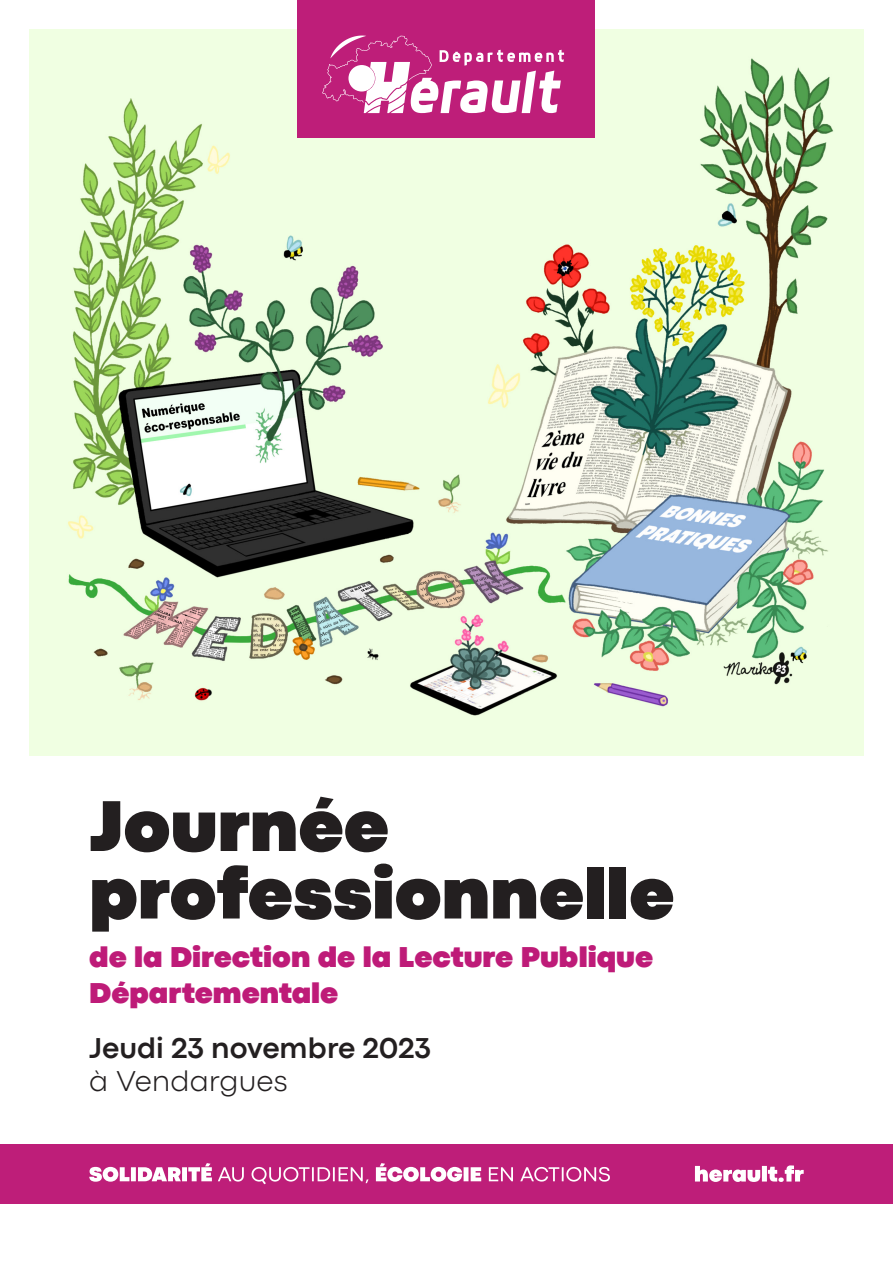
<style>
.page{position:relative;width:893px;height:1263px;background:#fff}
.page>*{position:absolute;margin:0;border:0;box-sizing:border-box;transform-origin:0 0}
.t1{font:900 75px/67.5px "Codec Pro";color:#231f20}
.t2{font:900 30px/36px "Codec Pro";color:#be1b78}
.t3{font:700 30px "Codec Pro";color:#231f20}
.titre{font:300 30px "Codec Pro";color:#231f20}
</style>
<div class="page">
<img style="left:30px;top:30px;width:833px;height:726px">
<div style="left:298px;top:0;width:297px;height:138px;background:#be1e79"></div>
<svg style="left:322px;top:36px;width:242px;height:77px"></svg>
<div style="left:348px;top:65px;width:27px;height:27px;background:#fff;border-radius:50%"></div>
<div style="left:0;top:1144px;width:893px;height:59px;background:#be1e79"></div>
<svg style="left:89px;top:1163px;width:521px;height:21px"></svg>
<svg style="left:695px;top:1165px;width:109px;height:17px"></svg>
<p class="t1" style="left:89px;top:791px;width:587px">Journée professionnelle</p>
<p class="t2" style="left:89px;top:939px;width:565px">de la Direction de la Lecture Publique<br>Départementale</p>
<p class="t3" style="left:89px;top:1030px;width:343px">Jeudi 23 novembre 2023</p>
<p class="titre" style="left:89px;top:1063px;width:200px">à Vendargues</p>
</div>
